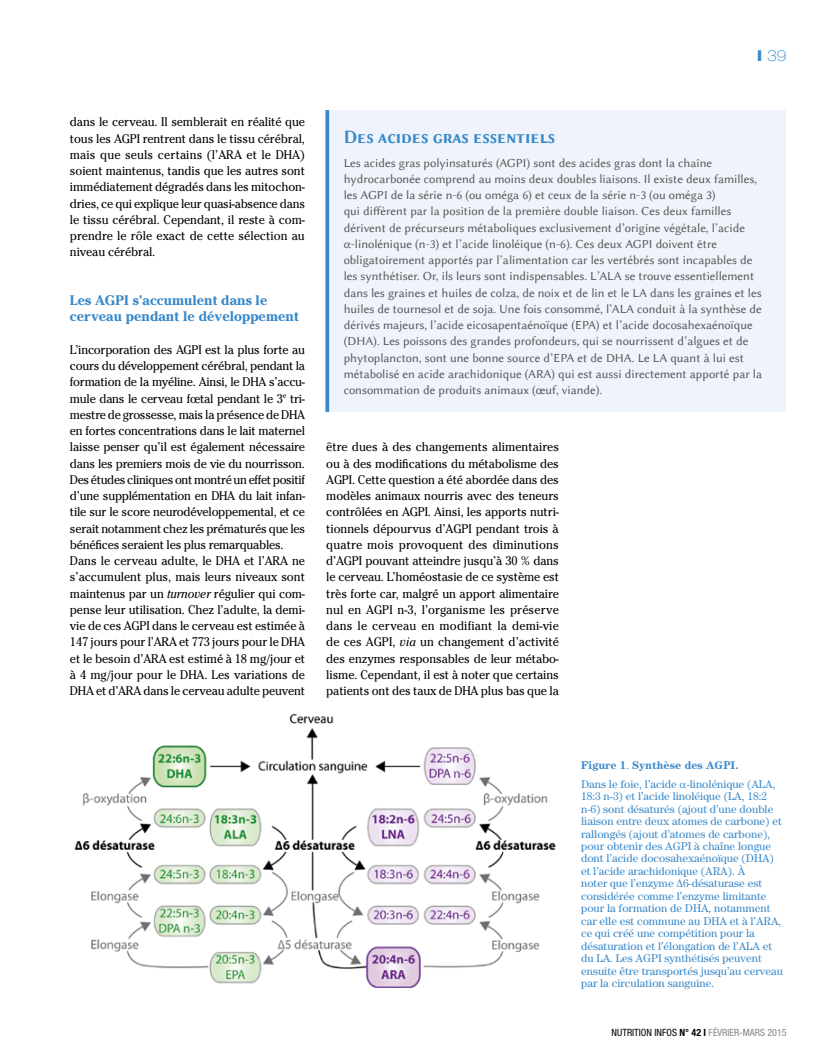
<style>
.page{position:relative;width:815px;height:1063px;background:#fff}
.page>*{position:absolute;margin:0;border:0;box-sizing:border-box;transform-origin:0 0}
.t1{font:19.25px "Lin Biolinum Capitals B";color:#3a89c9;scale:.91 1}
.t2{font:100 expanded 15px "Helvetica Neue";color:#3a89c9}
.t3{font:700 13.75px/16.2px "Cheltenham";color:#3a89c9}
.t4{font:12.5px/16.2px "Cheltenham";letter-spacing:-.02em;color:#000;text-align:justify;scale:.95 1}
.t5{font:12.5px/16.2px "Lin Biolinum";color:#565655}
.t6{font:11.25px/12.5px "Century Std";color:#3a89c9}
.t7{font:condensed 10px "Helvetica Neue";color:#868786}
.s1{font-family:"Helvetica Neue LT Std";font-weight:900;font-stretch:normal}
.s2{font-style:italic}
.s3{font-weight:700}
.s4{color:#000}
.s5{font-weight:700;color:#000}
</style>
<div class="page">
<div style="left:326px;top:110px;width:459px;height:302px;background:#eff3fb"></div>
<svg style="left:325px;top:110px;width:4px;height:302px"></svg>
<img style="left:74px;top:713px;width:483px;height:275px">
<p class="t2" style="left:757px;top:47px;width:31px"><span class="s1">I</span> 39</p>
<p class="t4" style="left:70px;top:114px;width:249px">dans le cerveau. Il semblerait en réalité que tous les AGPI rentrent dans le tissu cérébral, mais que seuls certains (l’ARA et le DHA) soient maintenus, tandis que les autres sont immédiatement dégradés dans les mitochon&shy;dries, ce qui explique leur quasi-absence dans le tissu cérébral. Cependant, il reste à com&shy;prendre le rôle exact de cette sélection au niveau cérébral.</p>
<p class="t3" style="left:70px;top:292px;width:230px">Les AGPI s’accumulent dans le cerveau pendant le développement</p>
<p class="t4" style="left:70px;top:341px;width:249px;text-align:left">L’incorporation des AGPI est la plus forte au cours du développement cérébral, pendant la formation de la myéline. Ainsi, le DHA s’accu&shy;mule dans le cerveau fœtal pendant le 3<sup>e</sup> tri&shy;mestre de grossesse, mais la présence de DHA en fortes concentrations dans le lait maternel laisse penser qu’il est également nécessaire dans les premiers mois de vie du nourrisson.<br>Des études cliniques ont montré un effet positif d’une supplémentation en DHA du lait infan&shy;tile sur le score neurodéveloppemental, et ce serait notamment chez les prématurés que les bénéfices seraient les plus remarquables.<br>Dans le cerveau adulte, le DHA et l’ARA ne s’accumulent plus, mais leurs niveaux sont maintenus par un <span class="s2">turnover</span> régulier qui com&shy;pense leur utilisation. Chez l’adulte, la demi&shy;vie de ces AGPI dans le cerveau est estimée à 147 jours pour l’ARA et 773 jours pour le DHA et le besoin d’ARA est estimé à 18 mg/jour et à 4 mg/jour pour le DHA. Les variations de DHA et d’ARA dans le cerveau adulte peuvent</p>
<h1 class="t1" style="left:344px;top:124px;width:234px">Des acides gras essentiels</h1>
<p class="t5" style="left:344px;top:155px;width:420px">Les acides gras polyinsaturés (AGPI) sont des acides gras dont la chaîne hydrocarbonée comprend au moins deux doubles liaisons. Il existe deux familles, les AGPI de la série n-6 (ou oméga 6) et ceux de la série n-3 (ou oméga 3)<br>qui diffèrent par la position de la première double liaison. Ces deux familles dérivent de précurseurs métaboliques exclusivement d’origine végétale, l’acide α-linolénique (n-3) et l’acide linoléique (n-6). Ces deux AGPI doivent être obligatoirement apportés par l’alimentation car les vertébrés sont incapables de les synthétiser. Or, ils leurs sont indispensables. L’ALA se trouve essentiellement dans les graines et huiles de colza, de noix et de lin et le LA dans les graines et les huiles de tournesol et de soja. Une fois consommé, l’ALA conduit à la synthèse de dérivés majeurs, l’acide eicosapentaénoïque (EPA) et l’acide docosahexaénoïque (DHA). Les poissons des grandes profondeurs, qui se nourrissent d’algues et de phytoplancton, sont une bonne source d’EPA et de DHA. Le LA quant à lui est métabolisé en acide arachidonique (ARA) qui est aussi directement apporté par la consommation de produits animaux (œuf, viande).</p>
<p class="t4" style="left:326px;top:439px;width:246px">être dues à des changements alimentaires ou à des modifications du métabolisme des AGPI. Cette question a été abordée dans des modèles animaux nourris avec des teneurs contrôlées en AGPI. Ainsi, les apports nutri&shy;tionnels dépourvus d’AGPI pendant trois à quatre mois provoquent des diminutions d’AGPI pouvant atteindre jusqu’à 30 % dans le cerveau. L’homéostasie de ce système est très forte car, malgré un apport alimentaire nul en AGPI n-3, l’organisme les préserve dans le cerveau en modifiant la demi-vie de ces AGPI, <span class="s2">via</span> un changement d’activité des enzymes responsables de leur métabo&shy;lisme. Cependant, il est à noter que certains patients ont des taux de DHA plus bas que la</p>
<p class="t6" style="left:581px;top:756px;width:196px;line-height:18.1px"><span class="s3">Figure 1</span>. <span class="s3">Synthèse des AGPI.<br></span>Dans le foie, l’acide -linolénique (ALA,</p>
<p class="t6" style="left:581px;top:790px;width:203px">18:3 n-3) et l’acide linoléique (LA, 18:2 n-6) sont désaturés (ajout d’une double liaison entre deux atomes de carbone) et rallongés (ajout d’atomes de carbone), pour obtenir des AGPI à chaîne longue dont l’acide docosahexaénoïque (DHA) et l’acide arachidonique (ARA). À<br>noter que l’enzyme Δ6-désaturase est considérée comme l’enzyme limitante pour la formation de DHA, notamment car elle est commune au DHA et à l’ARA, ce qui créé une compétition pour la désaturation et l’élongation de l’ALA et du LA. Les AGPI synthétisés peuvent ensuite être transportés jusqu’au cerveau par la circulation sanguine.</p>
<p class="t7" style="left:612px;top:1026px;width:177px"><span class="s4">NUTRITION INFOS</span> <span class="s5">N° 42 I</span> FÉVRI ER-MARS 2015</p>
</div>
